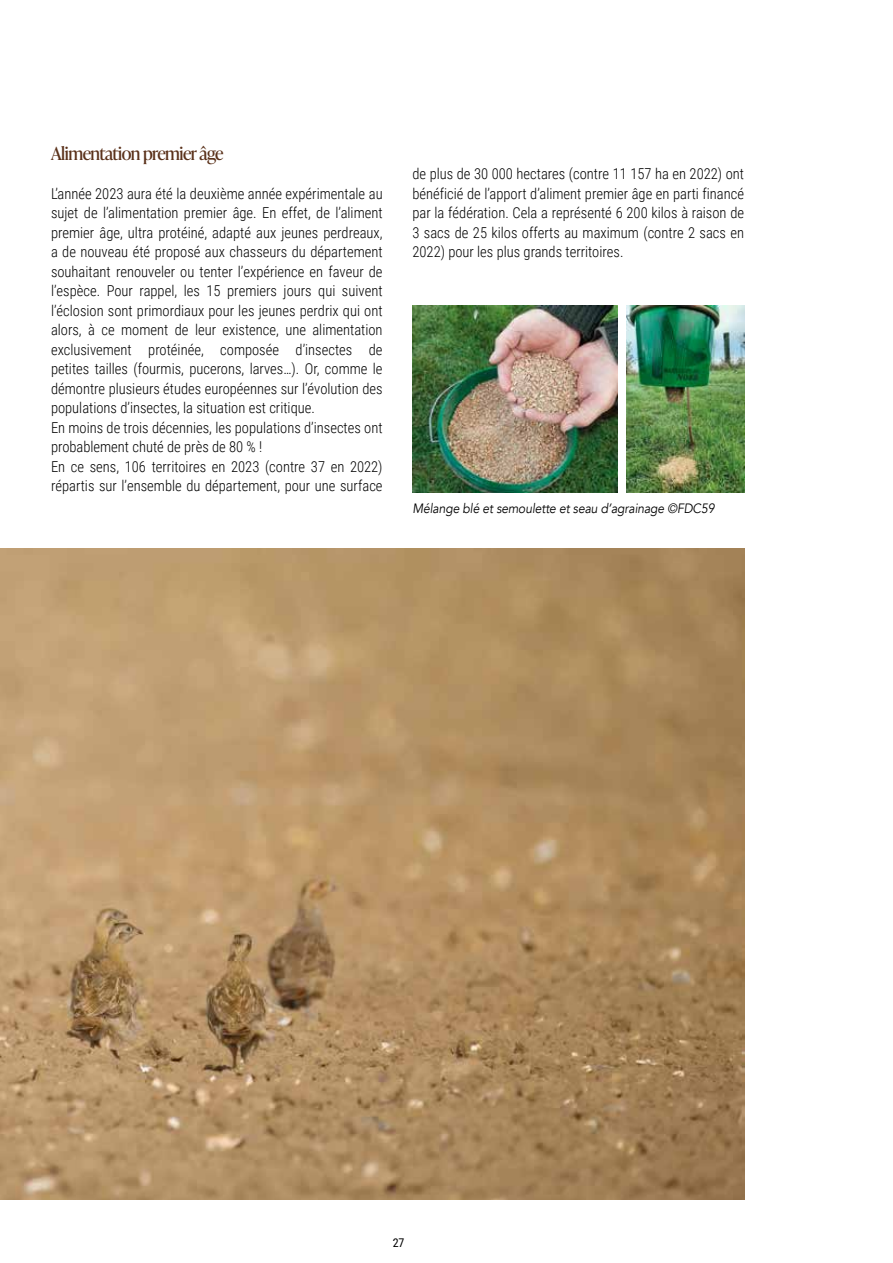
<style>
.page{position:relative;width:893px;height:1263px;background:#fff}
.page>*{position:absolute;margin:0;border:0;box-sizing:border-box;transform-origin:0 0}
.t1{font:18px "Ivy Presto Headline";letter-spacing:-.03em;color:#5a311a}
.t2{font:300 15px/19.5px "Roboto Condensed";color:#000}
.t3{font:italic 13.5px "Avenir";letter-spacing:-.01em;color:#000;scale:.9 1}
.t4{font:12px "Roboto Condensed";color:#000}
</style>
<div class="page">
<img style="left:412px;top:305px;width:205px;height:187px">
<img style="left:627px;top:305px;width:117px;height:187px">
<img style="left:0;top:549px;width:744px;height:650px">
<p class="t1" style="left:51px;top:140px;width:174px">Alimentation premier âge</p>
<p class="t2" style="left:51px;top:183px;width:333px">L’année 2023 aura été la deuxième année expérimentale au sujet de l’alimentation premier âge. En effet, de l’aliment premier âge, ultra protéiné, adapté aux jeunes perdreaux, a de nouveau été proposé aux chasseurs du département souhaitant renouveler ou tenter l’expérience en faveur de l’espèce. Pour rappel, les 15 premiers jours qui suivent l’éclosion sont primordiaux pour les jeunes perdrix qui ont alors, à ce moment de leur existence, une alimentation exclusivement protéinée, composée d’insectes de petites tailles (fourmis, pucerons, larves…). Or, comme le démontre plusieurs études européennes sur l’évolution des populations d’insectes, la situation est critique.<br>En moins de trois décennies, les populations d’insectes ont probablement chuté de près de 80 % !<br>En ce sens, 106 territoires en 2023 (contre 37 en 2022) répartis sur l’ensemble du département, pour une surface</p>
<p class="t2" style="left:412px;top:163px;width:333px;text-align:justify">de plus de 30 000 hectares (contre 11 157 ha en 2022) ont bénéficié de l’apport d’aliment premier âge en parti financé par la fédération. Cela a représenté 6 200 kilos à raison de 3 sacs de 25 kilos offerts au maximum (contre 2 sacs en 2022) pour les plus grands territoires.</p>
<p class="t3" style="left:412px;top:500px;width:337px">Mélange blé et semoulette et seau d’agrainage ©FDC59</p>
<p class="t4" style="left:393px;top:1234px;width:13px">27</p>
</div>
